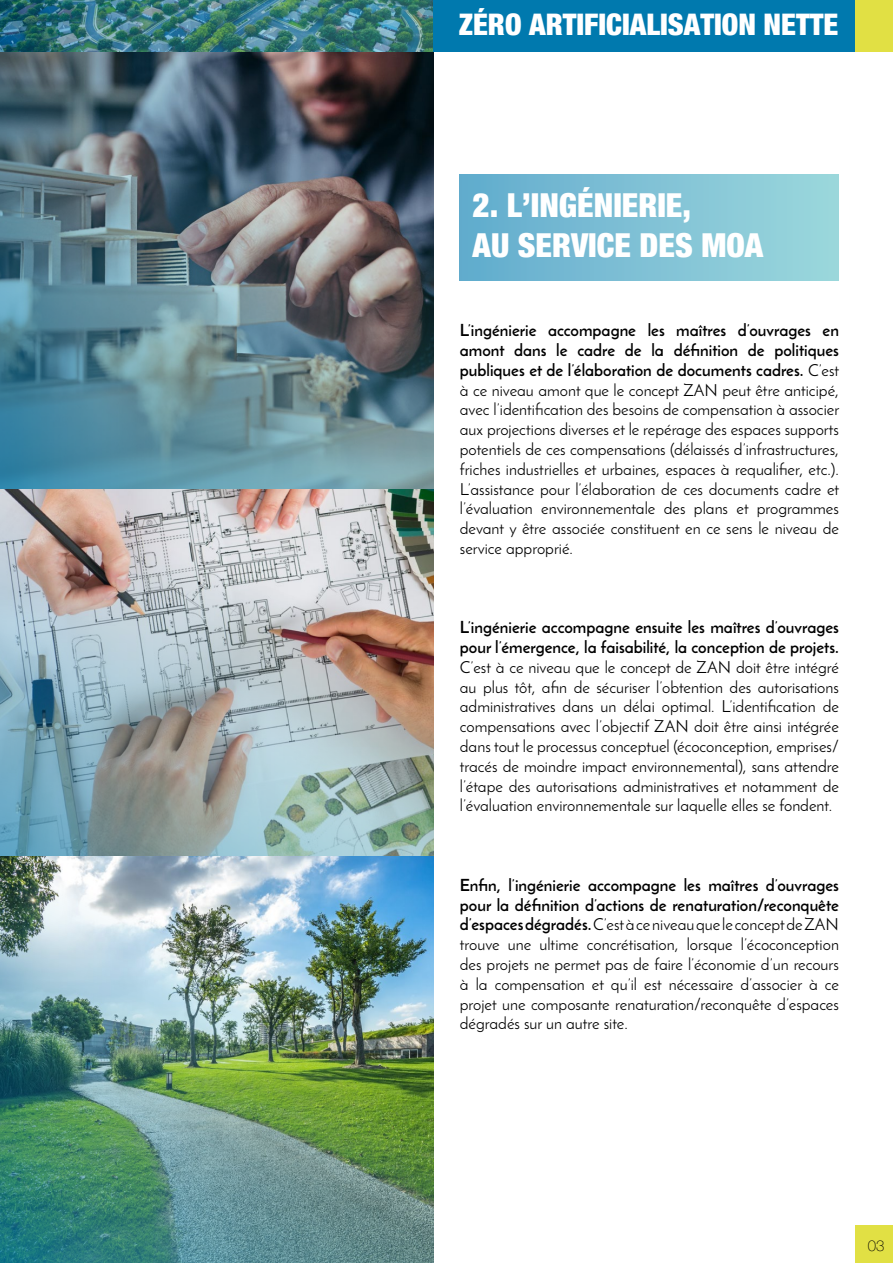
<style>
.page{position:relative;width:893px;height:1263px;background:#fff}
.page>*{position:absolute;margin:0;border:0;box-sizing:border-box;transform-origin:0 0}
.t1{font:900 condensed 33px/39.6px "Helvetica Neue";color:#fff}
.t2{font:900 condensed 29.7px "Helvetica Neue";color:#fff}
.t3{font:16.5px/19.8px "Josefin Sans";color:#000;text-align:justify}
.t4{font:700 16.5px/19.8px "Josefin Sans";color:#000}
.t5{font:100 15px "Helvetica Neue LT Com";color:#000}
.s1{font-weight:700}
</style>
<div class="page">
<div style="left:460px;top:174px;width:379px;height:107px;background:linear-gradient(to right,#62acce,#9dd7dc)"></div>
<img style="left:0;top:0;width:433px;height:52px">
<img style="left:0;top:52px;width:433px;height:437px">
<img style="left:0;top:489px;width:433px;height:368px">
<img style="left:0;top:857px;width:433px;height:406px">
<div style="left:433px;top:0;width:423px;height:52px;background:#0079ae"></div>
<div style="left:856px;top:0;width:37px;height:52px;background:#e1e044"></div>
<div style="left:856px;top:1225px;width:37px;height:38px;background:#e1e044"></div>
<h2 class="t2" style="left:459px;top:6px;width:381px">ZÉRO ARTIFICIALISATION NETTE</h2>
<h1 class="t1" style="left:473px;top:185px;width:292px">2. L’INGÉNIERIE,<br>AU SERVICE DES MOA</h1>
<p class="t3" style="left:460px;top:320px;width:381px"><span class="s1">L’ingénierie accompagne les maîtres d’ouvrages en amont dans le cadre de la définition de politiques publiques et de l’élaboration de documents cadres.</span> C’est à ce niveau amont que le concept ZAN peut être anticipé, avec l’identification des besoins de compensation à associer aux projections diverses et le repérage des espaces supports potentiels de ces compensations (délaissés d’infrastructures, friches industrielles et urbaines, espaces à requalifier, etc.).<br>L’assistance pour l’élaboration de ces documents cadre et l’évaluation environnementale des plans et programmes devant y être associée constituent en ce sens le niveau de service approprié.</p>
<p class="t4" style="left:460px;top:617px;width:381px">L’ingénierie accompagne ensuite les maîtres d’ouvrages pour l’émergence, la faisabilité, la conception de projets.</p>
<p class="t3" style="left:460px;top:657px;width:381px">C’est à ce niveau que le concept de ZAN doit être intégré au plus tôt, afin de sécuriser l’obtention des autorisations administratives dans un délai optimal. L’identification de compensations avec l’objectif ZAN doit être ainsi intégrée dans tout le processus conceptuel (écoconception, emprises/ tracés de moindre impact environnemental), sans attendre l’étape des autorisations administratives et notamment de l’évaluation environnementale sur laquelle elles se fondent.</p>
<p class="t3" style="left:460px;top:875px;width:381px"><span class="s1">Enfin, l’ingénierie accompagne les maîtres d’ouvrages pour la définition d’actions de renaturation/reconquête d’espaces dégradés.</span> C’est à ce niveau que le concept de ZAN trouve une ultime concrétisation, lorsque l’écoconception des projets ne permet pas de faire l’économie d’un recours à la compensation et qu’il est nécessaire d’associer à ce projet une composante renaturation/reconquête d’espaces dégradés sur un autre site.</p>
<p class="t5" style="left:868px;top:1236px;width:18px">03</p>
</div>
